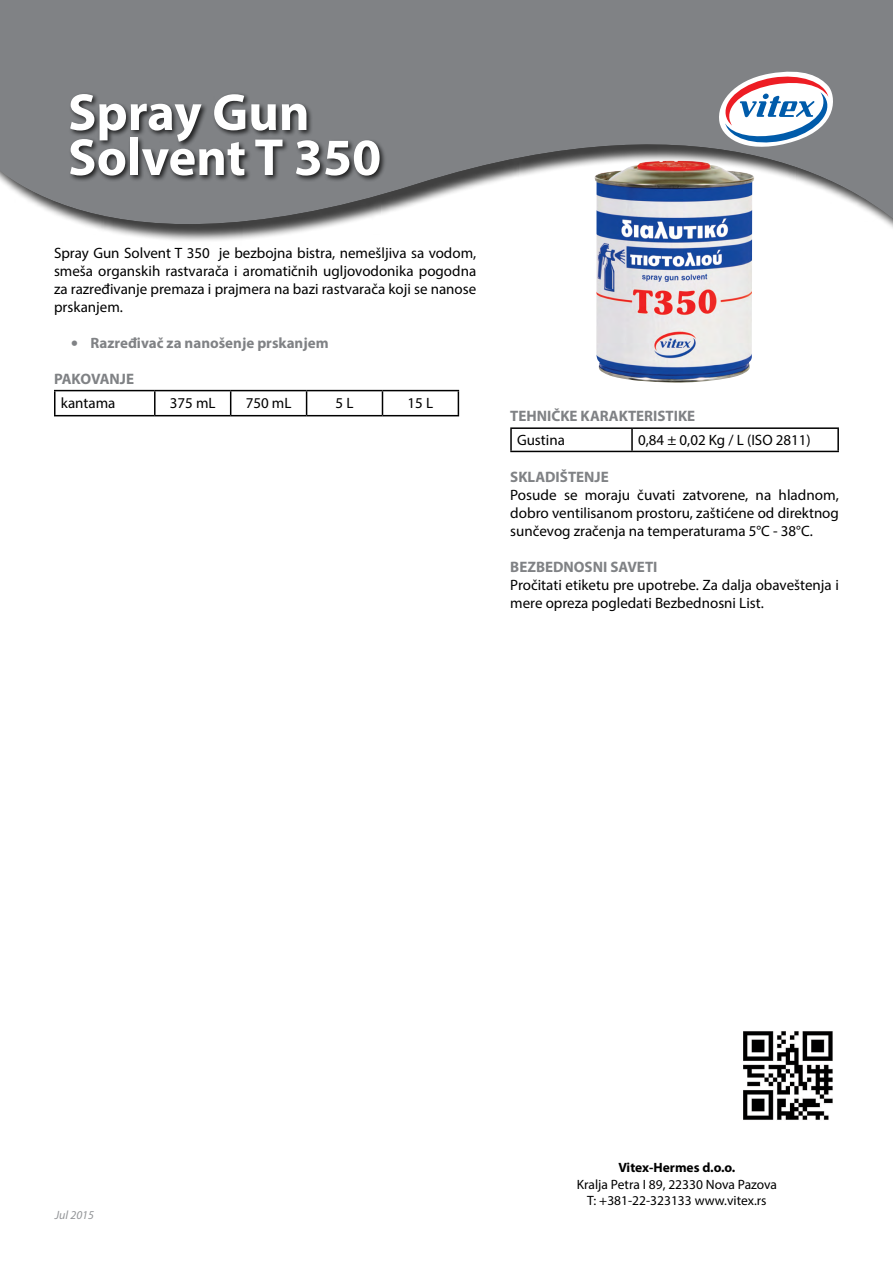
<style>
.page{position:relative;width:893px;height:1263px;background:#fff}
.page>*{position:absolute;margin:0;border:0;box-sizing:border-box;transform-origin:0 0}
.t1{font:700 52.5px/45px "Myriad Pro";color:#fff}
.t2{font:700 15.15px "Myriad Pro";color:#808285}
.t3{font:15px/18px "Myriad Pro";color:#000;text-align:justify}
.t4{font:700 15px "Myriad Pro";color:#808285}
.t5{font:13.5px/16.2px "Myriad Pro";color:#000;text-align:center}
.t6{font:700 13.5px "Myriad Pro";color:#000}
.t7{font:italic 12px "Myriad Pro";color:#939598}
.s1{font-family:"Calibri"}
</style>
<div class="page">
<img style="left:743px;top:1031px;width:90px;height:89px">
<img style="left:596px;top:251px;width:156px;height:132px">
<div style="left:0;top:0;width:893px;height:251px;background:#000;opacity:.75"></div>
<div style="left:0;top:0;width:893px;height:234px;background:#000;opacity:.75"></div>
<svg style="left:716px;top:67px;width:123px;height:88px"></svg>
<svg style="left:762px;top:93px;width:7px;height:6px"></svg>
<hr style="left:54px;top:390px;width:101px;height:1px;background:#000">
<hr style="left:54px;top:391px;width:2px;height:24px;background:#000">
<hr style="left:155px;top:390px;width:76px;height:1px;background:#000">
<hr style="left:154px;top:391px;width:2px;height:24px;background:#000">
<hr style="left:231px;top:390px;width:76px;height:1px;background:#000">
<svg style="left:230px;top:391px;width:1px;height:24px"></svg>
<hr style="left:307px;top:390px;width:75px;height:1px;background:#000">
<svg style="left:306px;top:391px;width:1px;height:24px"></svg>
<hr style="left:382px;top:390px;width:77px;height:1px;background:#000">
<svg style="left:382px;top:391px;width:1px;height:24px"></svg>
<svg style="left:458px;top:391px;width:1px;height:24px"></svg>
<hr style="left:54px;top:415px;width:101px;height:1px;background:#000">
<hr style="left:155px;top:415px;width:76px;height:1px;background:#000">
<hr style="left:231px;top:415px;width:76px;height:1px;background:#000">
<hr style="left:307px;top:415px;width:75px;height:1px;background:#000">
<hr style="left:382px;top:415px;width:77px;height:1px;background:#000">
<hr style="left:510px;top:427px;width:122px;height:2px;background:#000">
<hr style="left:510px;top:429px;width:2px;height:22px;background:#000">
<hr style="left:632px;top:427px;width:207px;height:2px;background:#000">
<hr style="left:631px;top:429px;width:2px;height:22px;background:#000">
<hr style="left:837px;top:429px;width:2px;height:22px;background:#000">
<hr style="left:510px;top:451px;width:122px;height:1px;background:#000">
<hr style="left:632px;top:451px;width:207px;height:1px;background:#000">
<div style="left:68px;top:92px;width:318px;height:90px;background:#000;opacity:.75"></div>
<h1 class="t1" style="left:68px;top:88px;width:315px">Spray Gun<br>Solvent T 350</h1>
<p class="t3" style="left:54px;top:244px;width:424px">Spray Gun Solvent T 350 je bezbojna bistra, nemešljiva sa vodom, smeša organskih rastvarača i aromatičnih ugljovodonika pogodna za razređivanje premaza i prajmera na bazi rastvarača koji se nanose prskanjem.</p>
<p class="t4" style="left:71px;top:333px;width:259px"><span class="s1">•</span> Razređivač za nanošenje prskanjem</p>
<p class="t2" style="left:54px;top:369px;width:82px">PAKOVANJE</p>
<p class="t3" style="left:61px;top:394px;width:56px">kantama</p>
<p class="t3" style="left:170px;top:394px;width:47px">375 mL</p>
<p class="t3" style="left:246px;top:394px;width:47px">750 mL</p>
<p class="t3" style="left:336px;top:394px;width:19px">5 L</p>
<p class="t3" style="left:408px;top:394px;width:27px">15 L</p>
<p class="t2" style="left:510px;top:406px;width:186px">TEHNIČKE KARAKTERISTIKE</p>
<p class="t3" style="left:517px;top:431px;width:49px">Gustina</p>
<p class="t3" style="left:638px;top:431px;width:174px">0,84 ± 0,02 Kg / L (ISO 2811)</p>
<p class="t2" style="left:510px;top:467px;width:100px">SKLADIŠTENJE</p>
<p class="t3" style="left:510px;top:486px;width:330px">Posude se moraju čuvati zatvorene, na hladnom, dobro ventilisanom prostoru, zaštićene od direktnog sunčevog zračenja na temperaturama 5°C - 38°C.</p>
<p class="t2" style="left:510px;top:557px;width:149px">BEZBEDNOSNI SAVETI</p>
<p class="t3" style="left:510px;top:576px;width:330px">Pročitati etiketu pre upotrebe. Za dalja obaveštenja i mere opreza pogledati Bezbednosni List.</p>
<p class="t7" style="left:55px;top:1208px;width:41px">Jul 2015</p>
<p class="t6" style="left:618px;top:1159px;width:119px">Vitex-Hermes d.o.o.</p>
<p class="t5" style="left:577px;top:1176px;width:202px">Kralja Petra I 89, 22330 Nova Pazova<br>T: +381-22-323133 www.vitex.rs</p>
</div>
